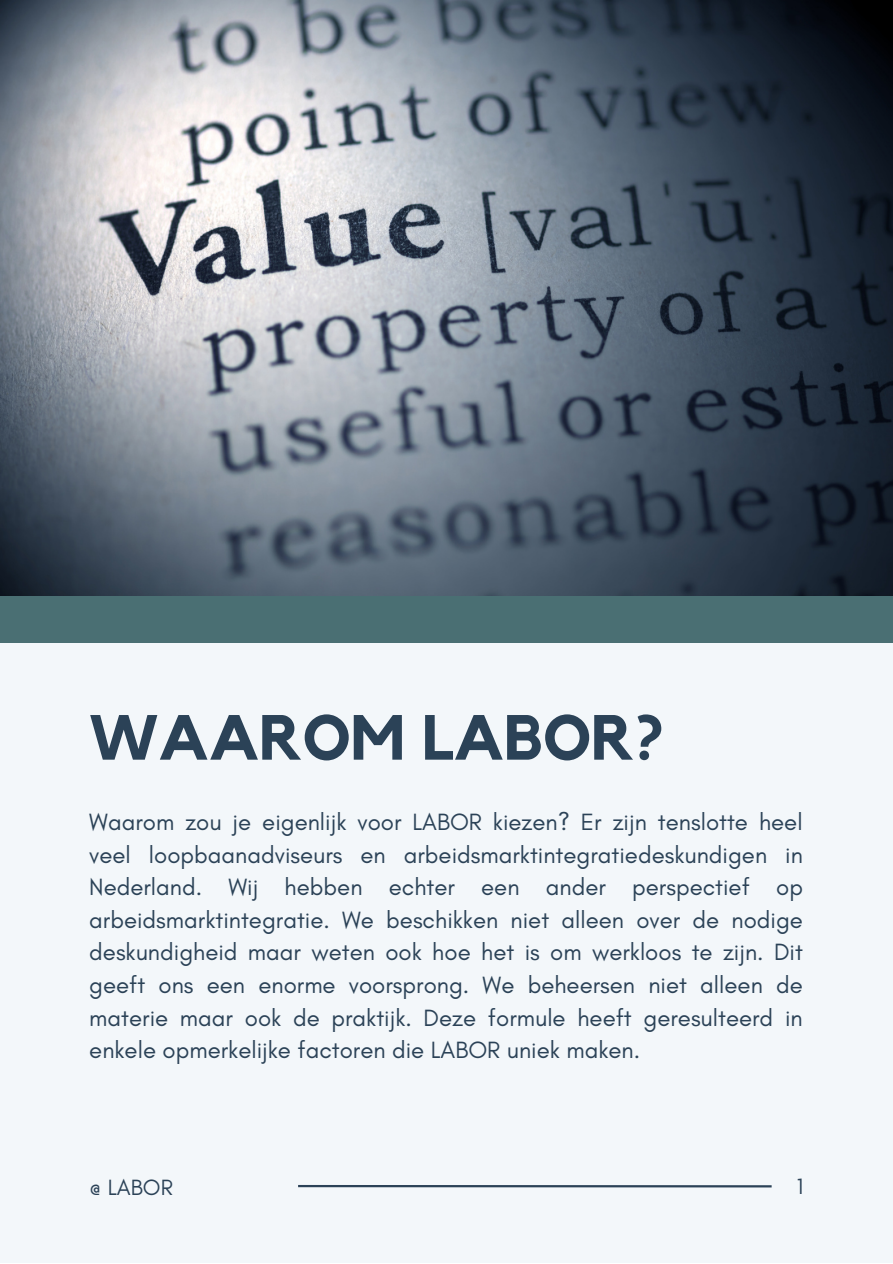
<style>
.page{position:relative;width:893px;height:1264px;background:#fff}
.page>*{position:absolute;margin:0;border:0;box-sizing:border-box;transform-origin:0 0}
.t1{font:700 63px "Kollektif";color:#2b4257}
.t2{font:24px/32.5px "Glacial Indifference";color:#2b4257;text-align:justify}
.t3{font:22.5px "Glacial Indifference";color:#2b4257}
</style>
<div class="page">
<div style="left:0;top:0;width:892px;height:1262px;background:#f3f7fa"></div>
<img style="left:0;top:0;width:892px;height:595px">
<div style="left:0;top:596px;width:892px;height:46px;background:#4a6f73"></div>
<hr style="left:298px;top:1184px;width:473px;height:3px;background:#2b4257">
<h1 class="t1" style="left:89px;top:708px;width:576px">WAAROM LABOR?</h1>
<p class="t2" style="left:89px;top:805px;width:715px">Waarom zou je eigenlijk voor LABOR kiezen? Er zijn tenslotte heel veel loopbaanadviseurs en arbeidsmarktintegratiedeskundigen in Nederland. Wij hebben echter een ander perspectief op arbeidsmarktintegratie. We beschikken niet alleen over de nodige deskundigheid maar weten ook hoe het is om werkloos te zijn. Dit geeft ons een enorme voorsprong. We beheersen niet alleen de materie maar ook de praktijk. Deze formule heeft geresulteerd in enkele opmerkelijke factoren die LABOR uniek maken.</p>
<p class="t3" style="left:89px;top:1173px;width:85px">@ LABOR</p>
<p class="t3" style="left:796px;top:1172px;width:8px">1</p>
</div>
